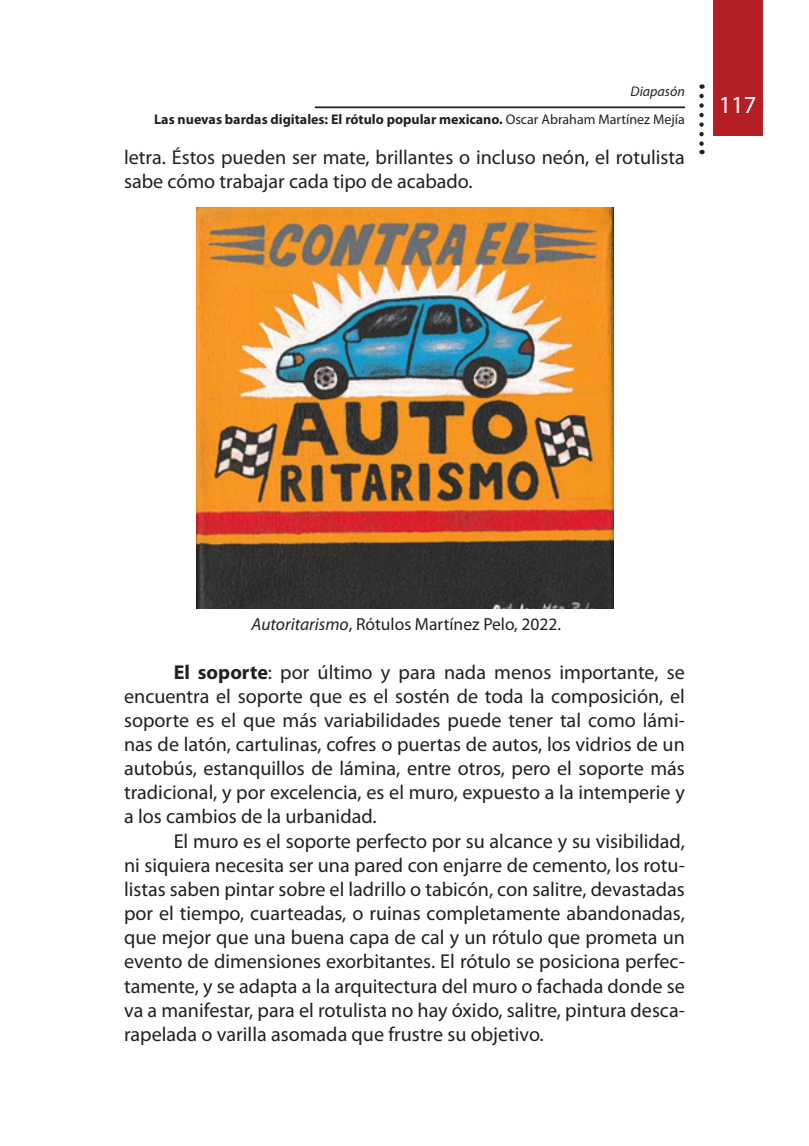
<style>
.page{position:relative;width:809px;height:1146px;background:#fff}
.page>*{position:absolute;margin:0;border:0;box-sizing:border-box;transform-origin:0 0}
.t1{font:24.5px "Myriad Pro";color:#fff}
.texto{font:20.12px/24.2px "Myriad Pro";color:#231f20;text-align:justify}
.t2{font:17.5px "Myriad Pro";color:#231f20}
.t3{font:700 14px/28px "Myriad Pro";color:#231f20;text-align:right}
.s1{font-weight:400;font-style:italic}
.s2{font-weight:400}
.s3{font-style:italic}
.s4{font-weight:700}
</style>
<div class="page">
<hr style="left:315px;top:106px;width:370px;height:2px;background:#231f20">
<div style="left:713px;top:0;width:50px;height:135px;background:#b51f23"></div>
<svg style="left:699px;top:96px;width:4px;height:58px"></svg>
<img style="left:196px;top:208px;width:417px;height:401px">
<p class="t3" style="left:154px;top:77px;width:532px"><span class="s1">Diapasón<br></span>Las nuevas bardas digitales: El rótulo popular mexicano. <span class="s2">Oscar Abraham Martínez Mejía</span></p>
<p class="t1" style="left:718px;top:89px;width:39px">117</p>
<p class="texto" style="left:124px;top:145px;width:562px">letra. Éstos pueden ser mate, brillantes o incluso neón, el rotulista sabe cómo trabajar cada tipo de acabado.</p>
<p class="t2" style="left:251px;top:613px;width:311px"><span class="s3">Autoritarismo</span>, Rótulos Martínez Pelo, 2022.</p>
<p class="texto" style="left:124px;top:659px;width:562px;text-indent:50px"><span class="s4">El soporte</span>: por último y para nada menos importante, se encuentra el soporte que es el sostén de toda la composición, el soporte es el que más variabilidades puede tener tal como lámi&shy;nas de latón, cartulinas, cofres o puertas de autos, los vidrios de un autobús, estanquillos de lámina, entre otros, pero el soporte más tradicional, y por excelencia, es el muro, expuesto a la intemperie y a los cambios de la urbanidad.</p>
<p class="texto" style="left:124px;top:828px;width:562px;text-indent:50px">El muro es el soporte perfecto por su alcance y su visibilidad, ni siquiera necesita ser una pared con enjarre de cemento, los rotu&shy;listas saben pintar sobre el ladrillo o tabicón, con salitre, devastadas por el tiempo, cuarteadas, o ruinas completamente abandonadas, que mejor que una buena capa de cal y un rótulo que prometa un evento de dimensiones exorbitantes. El rótulo se posiciona perfec&shy;tamente, y se adapta a la arquitectura del muro o fachada donde se va a manifestar, para el rotulista no hay óxido, salitre, pintura desca&shy;rapelada o varilla asomada que frustre su objetivo.</p>
</div>
